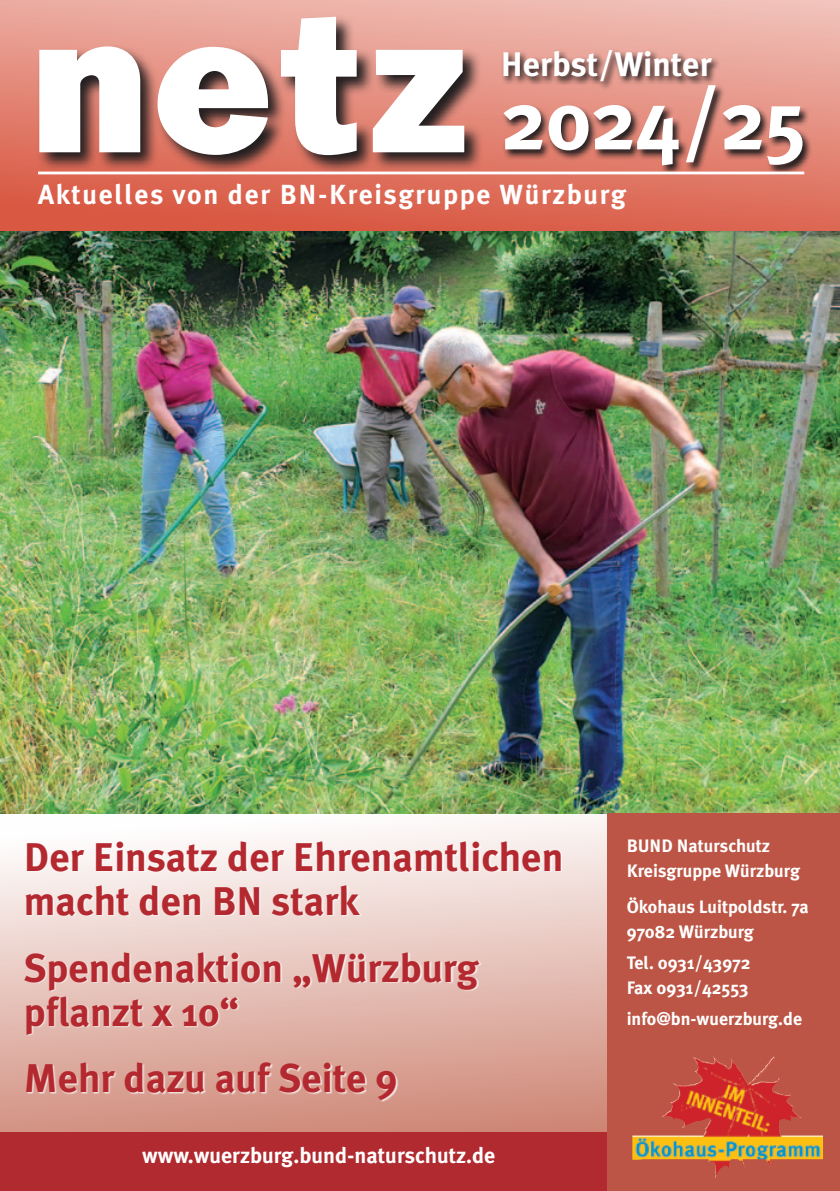
<style>
.page{position:relative;width:840px;height:1191px;background:#fff}
.page>*{position:absolute;margin:0;border:0;box-sizing:border-box;transform-origin:0 0}
.t1{font:800 201.6px "Franklin Gothic";color:#fff}
.t2{font:700 84px "Meta Plus";letter-spacing:-.01em;color:#fff}
.t3{font:700 40px/44px "Meta Plus";color:#b4292f}
.t4{font:700 34px "Meta Plus";color:#fff}
.t5{font:700 27.6px "Meta Plus";letter-spacing:.06em;color:#fff}
.t6{font:700 22px "Meta Plus";color:#fff}
.t7{font:700 18px/25px "Meta Plus";color:#fff}
</style>
<div class="page">
<svg style="left:0;top:0;width:839px;height:235px;background:#e08170"></svg>
<svg style="left:37px;top:14px;width:446px;height:160px;background:#905f58"></svg>
<svg style="left:501px;top:48px;width:310px;height:127px;background:#b7786d"></svg>
<hr style="left:38px;top:172px;width:765px;height:2px;background:#fff">
<img style="left:1px;top:232px;width:838px;height:573px">
<svg style="left:0;top:805px;width:839px;height:327px"></svg>
<div style="left:0;top:1132px;width:839px;height:59px;background:#b02a2f"></div>
<div style="left:607px;top:814px;width:232px;height:377px;background:#bc5545"></div>
<img style="left:662px;top:1056px;width:110px;height:72px">
<div style="left:26px;top:841px;width:535px;height:260px;background:#fff;opacity:.75"></div>
<h1 class="t1" style="left:30px;top:-41px;width:439px">netz</h1>
<h3 class="t4" style="left:500px;top:44px;width:212px">Herbst/Winter</h3>
<h2 class="t2" style="left:500px;top:72px;width:307px">2024/25</h2>
<h3 class="t5" style="left:38px;top:179px;width:589px">Aktuelles von der BN-Kreisgruppe Würzburg</h3>
<h3 class="t3" style="left:24px;top:835px;width:540px">Der Einsatz der Ehrenamtlichen macht den BN stark</h3>
<h3 class="t3" style="left:24px;top:945px;width:456px">Spendenaktion „Würzburg pflanzt x 10“</h3>
<h3 class="t3" style="left:24px;top:1056px;width:375px">Mehr dazu auf Seite 9</h3>
<p class="t6" style="left:121px;top:1141px;width:355px">www. uerzburg.bund-naturschutz.de</p>
<p class="t6" style="left:142px;top:1142px;width:355px">www.wuerzburg.bund-naturschutz.de</p>
<p class="t7" style="left:626px;top:833px;width:175px">BUND Naturschutz<br>Kreisgruppe Würzburg</p>
<p class="t7" style="left:626px;top:894px;width:184px">Ökohaus Luitpoldstr. 7a<br>97082 Würzburg</p>
<p class="t7" style="left:626px;top:950px;width:125px">Tel. 0931/43972<br>Fax 0931/42553</p>
<p class="t7" style="left:626px;top:1005px;width:177px">info@bn-wuerzburg.de</p>
</div>
